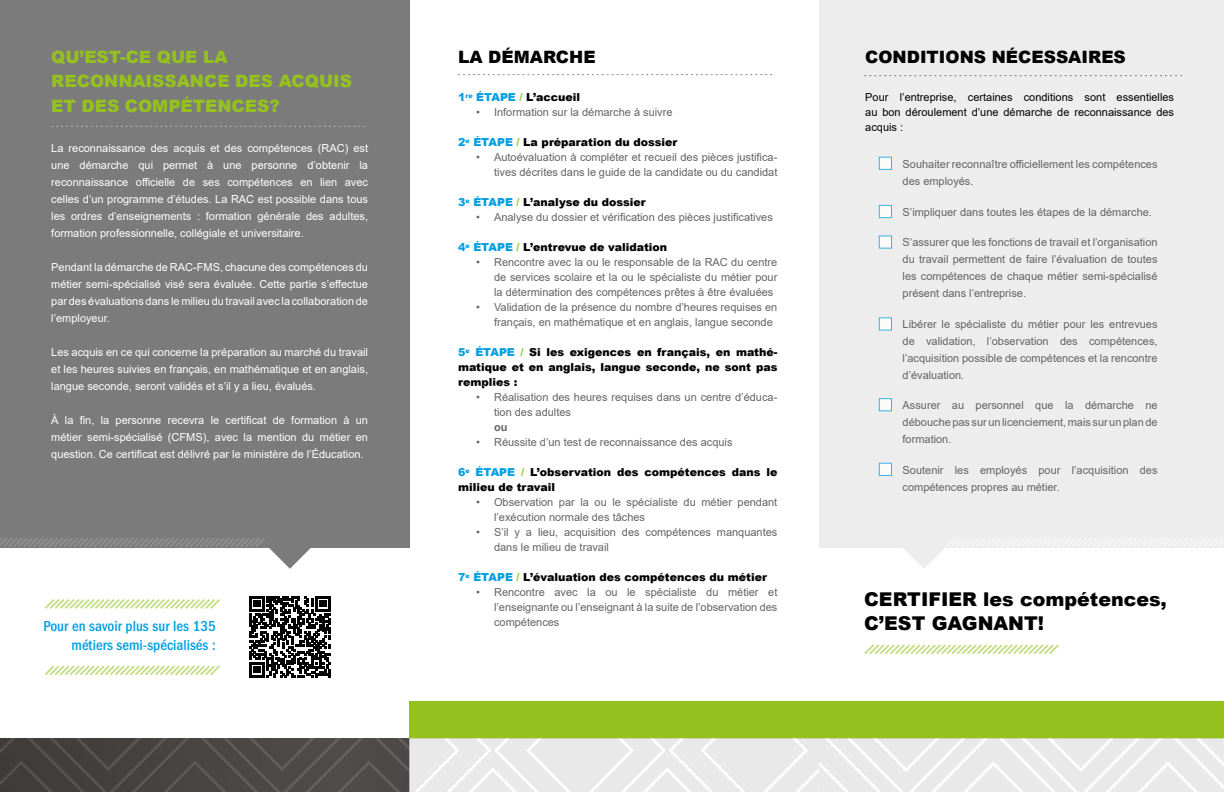
<style>
.page{position:relative;width:1224px;height:792px;background:#fff}
.page>*{position:absolute;margin:0;border:0;box-sizing:border-box;transform-origin:0 0}
.t1{font:900 19px "Arial";color:#000}
.t2{font:900 17px/24.5px "Arial";color:#95c11f}
.t3{font:900 17px "Arial";color:#000}
.t4{font:500 condensed 15px "ITC Franklin Gothic Std";color:#009fe3}
.t5{font:11px/17px "Arial";color:#646363}
.t6{font:11px/17px "Arial";color:#fff;text-align:justify}
.t7{font:900 11px/15px "Arial";color:#000;text-align:justify}
.t8{font:11px/15px "Arial";color:#000;text-align:justify}
.t9{font:700 11px "Arial";color:#646363}
.s1{color:#009fe3}
.s2{color:#95c11f}
</style>
<div class="page">
<div style="left:819px;top:0;width:405px;height:547px;background:#ededed"></div>
<div style="left:0;top:0;width:410px;height:547px;background:#7c7b7b"></div>
<div style="left:410px;top:701px;width:814px;height:37px;background:#95c11f"></div>
<svg style="left:0;top:738px;width:410px;height:54px;background:#4a4745"></svg>
<img style="left:410px;top:738px;width:814px;height:54px">
<svg style="left:903px;top:547px;width:321px;height:21px"></svg>
<svg style="left:0;top:538px;width:311px;height:31px"></svg>
<svg style="left:51px;top:126px;width:314px;height:1px"></svg>
<div style="left:879px;top:157px;width:13px;height:13px;background:#fff"></div>
<div style="left:879px;top:205px;width:13px;height:13px;background:#fff"></div>
<svg style="left:879px;top:235px;width:13px;height:14px"></svg>
<svg style="left:879px;top:317px;width:13px;height:14px"></svg>
<div style="left:879px;top:398px;width:13px;height:13px;background:#fff"></div>
<div style="left:879px;top:463px;width:13px;height:13px;background:#fff"></div>
<svg style="left:458px;top:74px;width:314px;height:1px"></svg>
<svg style="left:864px;top:75px;width:318px;height:1px"></svg>
<svg style="left:249px;top:596px;width:82px;height:82px"></svg>
<svg style="left:44px;top:599px;width:176px;height:10px"></svg>
<svg style="left:44px;top:665px;width:176px;height:11px"></svg>
<svg style="left:864px;top:644px;width:195px;height:11px"></svg>
<h2 class="t3" style="left:458px;top:44px;width:139px">LA DÉMARCHE</h2>
<p class="t7" style="left:458px;top:90px;width:124px"><span class="s1">1</span><sup>re</sup> <span class="s1">ÉTAPE</span> <span class="s2">/</span> L’accueil</p>
<p class="t5" style="left:476px;top:104px;width:198px">• Information sur la démarche à suivre</p>
<p class="t7" style="left:458px;top:135px;width:221px"><span class="s1">2</span><sup>e</sup> <span class="s1">ÉTAPE</span> <span class="s2">/</span> La préparation du dossier</p>
<p class="t5" style="left:476px;top:150px;width:303px;line-height:15px;text-align:right">• Autoévaluation à compléter et recueil des pièces justifica&shy;tives décrites dans le guide de la candidate ou du candidat</p>
<p class="t7" style="left:458px;top:195px;width:189px"><span class="s1">3</span><sup>e</sup> <span class="s1">ÉTAPE</span> <span class="s2">/</span> L’analyse du dossier</p>
<p class="t5" style="left:476px;top:209px;width:298px">• Analyse du dossier et vérification des pièces justificatives</p>
<p class="t7" style="left:458px;top:240px;width:211px"><span class="s1">4</span><sup>e</sup> <span class="s1">ÉTAPE</span> <span class="s2">/</span> L’entrevue de validation</p>
<p class="t5" style="left:494px;top:255px;width:285px;line-height:15px;text-align:justify;text-indent:-18px">• Rencontre avec la ou le responsable de la RAC du centre de services scolaire et la ou le spécialiste du métier pour la détermination des compétences prêtes à être évaluées</p>
<p class="t5" style="left:494px;top:300px;width:285px;line-height:15px;text-indent:-18px">• Validation de la présence du nombre d’heures requises en français, en mathématique et en anglais, langue seconde</p>
<p class="t7" style="left:458px;top:345px;width:321px"><span class="s1">5</span><sup>e</sup> <span class="s1">ÉTAPE</span> <span class="s2">/</span> Si les exigences en français, en mathé&shy;matique et en anglais, langue seconde, ne sont pas remplies :</p>
<p class="t5" style="left:494px;top:390px;width:285px;line-height:15px;text-indent:-18px">• Réalisation des heures requises dans un centre d’éduca&shy;tion des adultes</p>
<p class="t9" style="left:494px;top:420px;width:15px">ou</p>
<p class="t5" style="left:476px;top:434px;width:258px">• Réussite d’un test de reconnaissance des acquis</p>
<p class="t7" style="left:458px;top:465px;width:321px"><span class="s1">6</span><sup>e</sup> <span class="s1">ÉTAPE</span> <span class="s2">/</span> L’observation des compétences dans le milieu de travail</p>
<p class="t5" style="left:494px;top:495px;width:285px;line-height:15px;text-indent:-18px">• Observation par la ou le spécialiste du métier pendant l’exécution normale des tâches</p>
<p class="t5" style="left:494px;top:525px;width:285px;line-height:15px;text-indent:-18px">• S’il y a lieu, acquisition des compétences manquantes dans le milieu de travail</p>
<p class="t7" style="left:458px;top:570px;width:310px"><span class="s1">7</span><sup>e</sup> <span class="s1">ÉTAPE</span> <span class="s2">/</span> L’évaluation des compétences du métier</p>
<p class="t5" style="left:494px;top:585px;width:285px;line-height:15px;text-align:justify;text-indent:-18px">• Rencontre avec la ou le spécialiste du métier et l’enseignante ou l’enseignant à la suite de l’observation des compétences</p>
<h2 class="t3" style="left:865px;top:44px;width:262px">CONDITIONS NÉCESSAIRES</h2>
<p class="t8" style="left:865px;top:90px;width:310px">Pour l’entreprise, certaines conditions sont essentielles au bon déroulement d’une démarche de reconnaissance des acquis :</p>
<h2 class="t2" style="left:51px;top:44px;width:302px">QU’EST-CE QUE LA<br>RECONNAISSANCE DES ACQUIS<br>ET DES COMPÉTENCES?</h2>
<p class="t6" style="left:51px;top:140px;width:318px">La reconnaissance des acquis et des compétences (RAC) est une démarche qui permet à une personne d’obtenir la reconnaissance officielle de ses compétences en lien avec celles d’un programme d’études. La RAC est possible dans tous les ordres d’enseignements : formation générale des adultes, formation professionnelle, collégiale et universitaire.</p>
<p class="t6" style="left:51px;top:259px;width:318px">Pendant la démarche de RAC-FMS, chacune des compétences du métier semi-spécialisé visé sera évaluée. Cette partie s’effectue par des évaluations dans le milieu du travail avec la collaboration de l’employeur.</p>
<p class="t6" style="left:51px;top:344px;width:318px">Les acquis en ce qui concerne la préparation au marché du travail et les heures suivies en français, en mathématique et en anglais, langue seconde, seront validés et s’il y a lieu, évalués.</p>
<p class="t6" style="left:51px;top:412px;width:318px">À la fin, la personne recevra le certificat de formation à un métier semi-spécialisé (CFMS), avec la mention du métier en question. Ce certificat est délivré par le ministère de l’Éducation.</p>
<p class="t5" style="left:903px;top:156px;width:256px">Souhaiter reconnaître officiellement les compétences des employés.</p>
<p class="t5" style="left:903px;top:203px;width:251px">S’impliquer dans toutes les étapes de la démarche.</p>
<p class="t5" style="left:903px;top:234px;width:256px;text-align:justify">S’assurer que les fonctions de travail et l’organisation du travail permettent de faire l’évaluation de toutes les compétences de chaque métier semi-spécialisé présent dans l’entreprise.</p>
<p class="t5" style="left:903px;top:315px;width:256px;text-align:justify">Libérer le spécialiste du métier pour les entrevues de validation, l’observation des compétences, l’acquisition possible de compétences et la rencontre d’évaluation.</p>
<p class="t5" style="left:903px;top:397px;width:256px;text-align:justify">Assurer au personnel que la démarche ne débouche pas sur un licenciement, mais sur un plan de formation.</p>
<p class="t5" style="left:903px;top:461px;width:256px">Soutenir les employés pour l’acquisition des compétences propres au métier.</p>
<h1 class="t1" style="left:864px;top:585px;width:304px">CERTIFIER les compétences,</h1>
<h3 class="t4" style="left:43px;top:618px;width:174px">Pour en savoir plus sur les 135</h3>
<h1 class="t1" style="left:864px;top:610px;width:181px">C’EST GAGNANT!</h1>
<h3 class="t4" style="left:72px;top:637px;width:146px">métiers semi-spécialisés :</h3>
</div>
